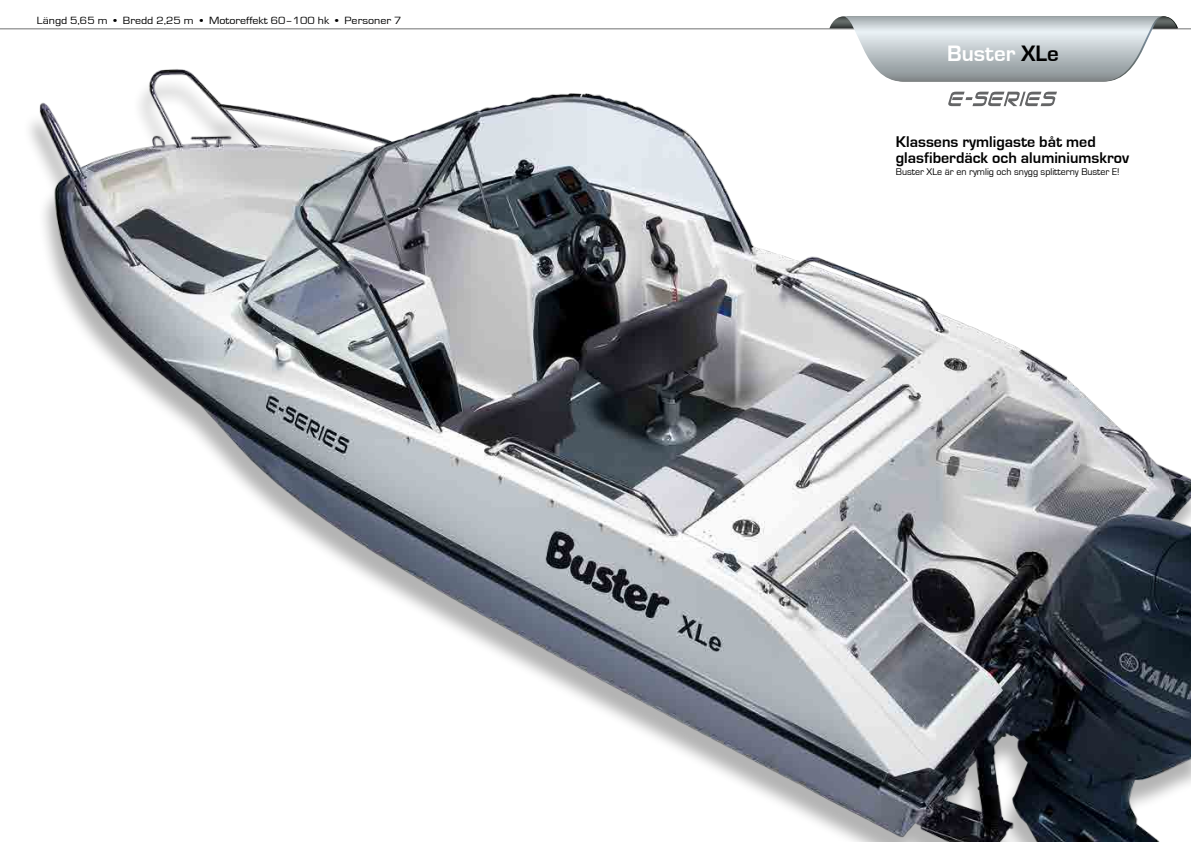
<style>
.page{position:relative;width:1191px;height:842px;background:#fff}
.page>*{position:absolute;margin:0;border:0;box-sizing:border-box;transform-origin:0 0}
.t1{font:700 23px "Eurostile";color:#fff}
.t2{font:700 16px/16px "Eurostile";color:#000}
.t3{font:10.8px "Eurostile";color:#000;scale:1.11 1}
.t4{font:10px "Eurostile";color:#000}
.s1{color:#000}
</style>
<div class="page">
<hr style="left:0;top:28px;width:1191px;height:1px;background:#707172">
<img style="left:0;top:29px;width:1191px;height:813px">
<svg style="left:829px;top:16px;width:349px;height:65px"></svg>
<svg style="left:948px;top:92px;width:109px;height:14px"></svg>
<p class="t3" style="left:37px;top:15px;width:330px">Längd 5,65 m • Bredd 2,25 m • Motoreffekt 60–100 hk • Personer 7</p>
<h1 class="t1" style="left:947px;top:41px;width:113px">Buster <span class="s1">XLe</span></h1>
<p class="t2" style="left:896px;top:134px;width:235px">Klassens rymligaste båt med glasfiberdäck och aluminiumskrov</p>
<p class="t4" style="left:896px;top:166px;width:225px">Buster XLe är en rymlig och snygg splitterny Buster E!</p>
</div>
